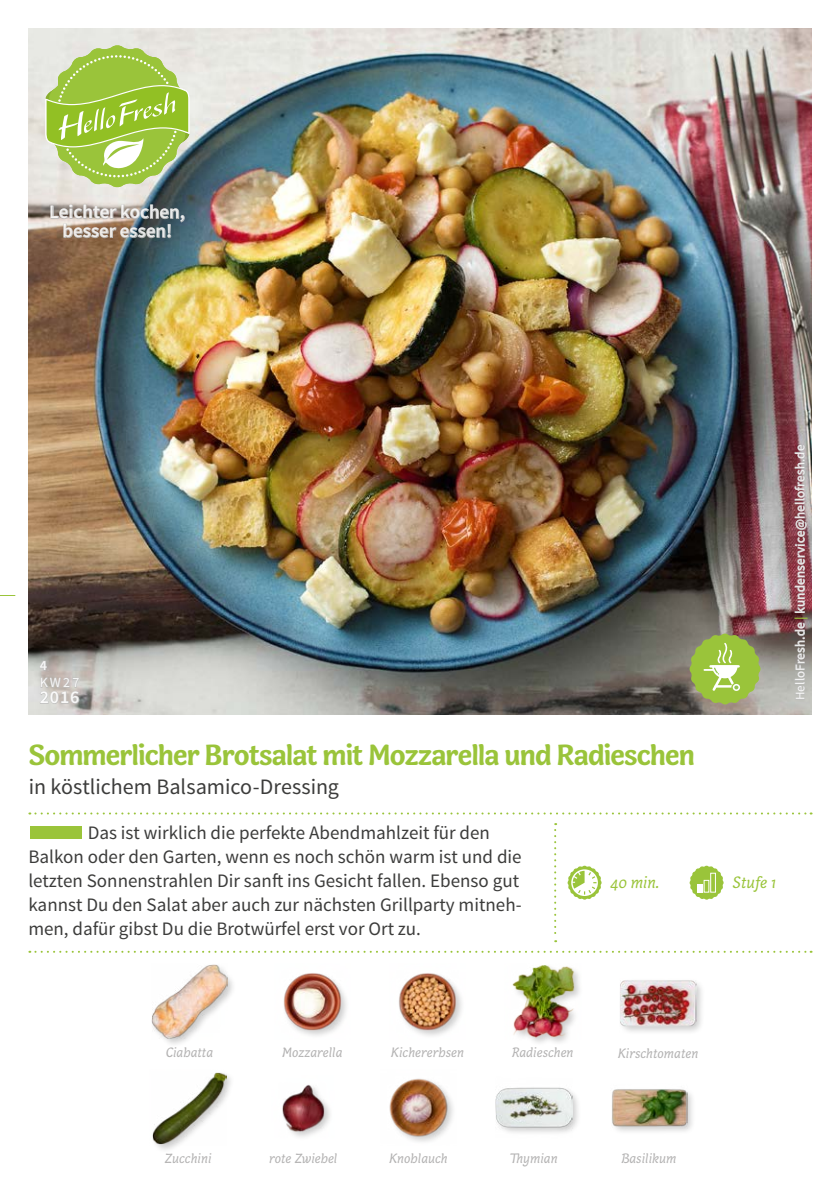
<style>
.page{position:relative;width:840px;height:1191px;background:#fff}
.page>*{position:absolute;margin:0;border:0;box-sizing:border-box;transform-origin:0 0}
.FRONT_Recipe_Title{font:700 30px "Capucine Basic";letter-spacing:-.035em;color:#9ac43a}
.FRONT_Recipe_Subtitl{font:22px "Source Sans Pro";letter-spacing:-.005em;color:#3c3c3b}
.FRONT___BACK_Running{font:19px/24px "Source Sans Pro";color:#3c3c3b}
.t1{font:600 19px/19px "Source Sans Pro";color:#fff;text-align:center}
.t2{font:600 18px "Source Sans Pro";color:#fff}
.FRONT_Icons{font:italic 17px "Capucine Basic";color:#9ac43a}
.FRONT_ingredients{font:italic 14px "Capucine Basic";color:#b3b2b2}
.t3{font:14px "Source Sans Pro";color:#fff}
.t4{font:600 14px "Source Sans Pro";color:#fff}
.t5{font:13px "Source Sans Pro";letter-spacing:.02em;color:#fff}
.s1{font-weight:700;color:#9ac43a}
</style>
<div class="page">
<img style="left:28px;top:28px;width:783px;height:686px">
<svg style="left:689px;top:633px;width:71px;height:72px;background:#9fb85d"></svg>
<svg style="left:29px;top:812px;width:782px;height:2px"></svg>
<svg style="left:554px;top:823px;width:2px;height:119px"></svg>
<svg style="left:29px;top:950px;width:782px;height:2px"></svg>
<img style="left:50px;top:204px;width:135px;height:48px">
<svg style="left:0;top:595px;width:15px;height:1px"></svg>
<svg style="left:45px;top:45px;width:144px;height:143px;background:#afcb6c"></svg>
<svg style="left:793px;top:622px;width:12px;height:78px"></svg>
<svg style="left:793px;top:444px;width:13px;height:169px;background:#9d7178"></svg>
<div style="left:30px;top:826px;width:52px;height:12px;background:#9ac43a"></div>
<svg style="left:689px;top:865px;width:34px;height:35px"></svg>
<div style="left:710px;top:873px;width:5px;height:19px;border:1px solid #fff"></div>
<div style="left:511px;top:963px;width:72px;height:84px;background:#000;opacity:.2"></div>
<img style="left:511px;top:963px;width:69px;height:76px">
<img style="left:282px;top:1084px;width:48px;height:53px">
<img style="left:389px;top:1078px;width:64px;height:64px">
<img style="left:283px;top:973px;width:64px;height:63px">
<div style="left:150px;top:963px;width:86px;height:85px;background:#000;opacity:.2"></div>
<img style="left:151px;top:963px;width:76px;height:76px">
<div style="left:151px;top:1070px;width:84px;height:83px;background:#000;opacity:.2"></div>
<img style="left:151px;top:1070px;width:75px;height:75px">
<img style="left:399px;top:973px;width:63px;height:63px">
<div style="left:618px;top:977px;width:86px;height:58px;background:#000;opacity:.2"></div>
<img style="left:619px;top:977px;width:77px;height:58px">
<div style="left:493px;top:1085px;width:87px;height:51px;background:#000;opacity:.2"></div>
<img style="left:495px;top:1085px;width:76px;height:51px">
<div style="left:610px;top:1087px;width:85px;height:48px;background:#000;opacity:.2"></div>
<img style="left:610px;top:1087px;width:77px;height:48px">
<svg style="left:567px;top:865px;width:34px;height:35px"></svg>
<svg style="left:39px;top:658px;width:41px;height:46px;background:#c0bcb8"></svg>
<p class="t1" style="left:50px;top:203px;width:137px">Leichter kochen, besser essen!</p>
<p class="t4" style="left:40px;top:656px;width:9px">4</p>
<p class="t3" style="left:40px;top:674px;width:41px">KW27</p>
<p class="t2" style="left:40px;top:686px;width:41px">2016</p>
<p class="FRONT_Recipe_Title" style="left:29px;top:731px;width:667px">Sommerlicher Brotsalat mit Mozzarella und Radieschen</p>
<p class="FRONT_Recipe_Subtitl" style="left:29px;top:772px;width:311px">in köstlichem Balsamico-Dressing</p>
<p class="FRONT___BACK_Running" style="left:28px;top:820px;width:494px;text-indent:59px">Das ist wirklich die perfekte Abendmahlzeit für den Balkon oder den Garten, wenn es noch schön warm ist und die letzten Sonnenstrahlen Dir sanft ins Gesicht fallen. Ebenso gut kannst Du den Salat aber auch zur nächsten Grillparty mitneh&shy;men, dafür gibst Du die Brotwürfel erst vor Ort zu.</p>
<p class="FRONT_Icons" style="left:609px;top:870px;width:51px">40 min.</p>
<p class="FRONT_Icons" style="left:732px;top:870px;width:45px">Stufe 1</p>
<p class="t5" style="left:791px;top:700px;width:257px;rotate:-90deg">HelloFresh.de <span class="s1">|</span> kundenservice@hellofresh.de</p>
<p class="FRONT_ingredients" style="left:166px;top:1042px;width:49px">Ciabatta</p>
<p class="FRONT_ingredients" style="left:164px;top:1148px;width:49px">Zucchini</p>
<p class="FRONT_ingredients" style="left:282px;top:1042px;width:62px">Mozzarella</p>
<p class="FRONT_ingredients" style="left:511px;top:1042px;width:63px">Radieschen</p>
<p class="FRONT_ingredients" style="left:391px;top:1042px;width:75px">Kichererbsen</p>
<p class="FRONT_ingredients" style="left:617px;top:1042px;width:82px">Kirschtomaten</p>
<p class="FRONT_ingredients" style="left:269px;top:1148px;width:70px">rote Zwiebel</p>
<p class="FRONT_ingredients" style="left:389px;top:1148px;width:60px">Knoblauch</p>
<p class="FRONT_ingredients" style="left:509px;top:1148px;width:49px">Thymian</p>
<p class="FRONT_ingredients" style="left:621px;top:1148px;width:57px">Basilikum</p>
</div>
